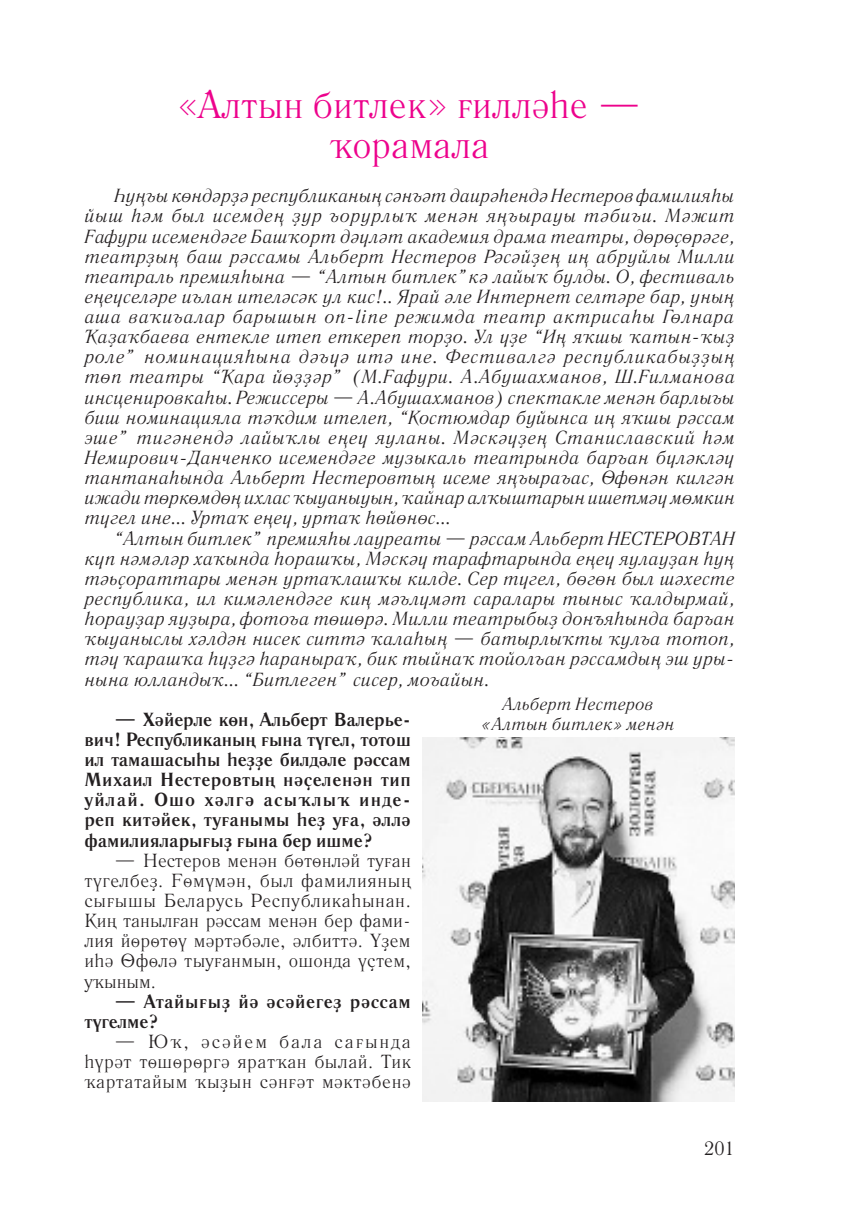
<style>
.page{position:relative;width:844px;height:1231px;background:#fff}
.page>*{position:absolute;margin:0;border:0;box-sizing:border-box;transform-origin:0 0}
.Заголовок_22{font:38.5px/40.2px "Literaturnaya I";color:#ed028c;text-align:center}
.Основной_текст{font:19.25px "Literaturnaya ITT";color:#231f20}
.Основной_текст-2{font:italic 18.9px/20.1px "Literaturnaya ITT";color:#231f20;text-align:justify}
.Основной_текст-3{font:18.9px/20.1px "Literaturnaya ITT";letter-spacing:.015em;color:#231f20;text-align:justify}
.Основной_текст-4{font:700 18.9px/20.1px "Literaturnaya ITT";letter-spacing:.015em;color:#231f20;text-align:justify}
.Основной_текст-5{font:700 18.9px/20.1px "Literaturnaya ITT";letter-spacing:.035em;color:#231f20}
.под_фото{font:italic 17.5px "Literaturnaya ITT";color:#231f20}
</style>
<div class="page">
<img style="left:422px;top:737px;width:312px;height:364px">
<p class="Заголовок_22" style="left:177px;top:85px;width:465px">«Алтын битлек» ғилләһе — ҡорамала</p>
<p class="Основной_текст-2" style="left:84px;top:186px;width:652px;text-indent:30px">Һуңғы көндәрҙә республиканың сәнғәт даирәһендә Нестеров фамилияһы йыш һәм был исемдең ҙур ғорурлыҡ менән яңғырауы тәбиғи. Мәжит Ғафури исемендәге Башҡорт дәүләт академия драма театры, дөрөҫөрәге, театрҙың баш рәссамы Альберт Нестеров Рәсәйҙең иң абруйлы Милли театраль премияһына — “Алтын битлек”кә лайыҡ булды. О, фестиваль еңеүселәре иғлан ителәсәк ул кис!.. Ярай әле Интернет селтәре бар, уның аша ваҡиғалар барышын on-line режимда театр актрисаһы Гөлнара Ҡаҙаҡбаева ентекле итеп еткереп торҙо. Ул үҙе “Иң яҡшы ҡатын-ҡыҙ роле” номинацияһына дәғүә итә ине. Фестивалгә республикабыҙҙың төп театры “Ҡара йөҙҙәр” (М.Ғафури. А.Абушахманов, Ш.Ғилманова инсценировкаһы. Режиссеры — А.Абушахманов) спектакле менән барлығы биш номинацияла тәҡдим ителеп, “Костюмдар буйынса иң яҡшы рәссам эше” тигәнендә лайыҡлы еңеү яуланы. Мәскәүҙең Станиславский һәм Немирович-Данченко исемендәге музыкаль театрында барған бүләкләү тантанаһында Альберт Нестеровтың исеме яңғырағас, Өфөнән килгән ижади төркөмдөң ихлас ҡыуаныуын, ҡайнар алҡыштарын ишетмәү мөмкин түгел ине... Уртаҡ еңеү, уртаҡ һөйөнөс...</p>
<p class="Основной_текст-2" style="left:84px;top:528px;width:652px;text-indent:30px">“Алтын битлек” премияһы лауреаты — рәссам Альберт НЕСТЕРОВТАН күп нәмәләр хаҡында һорашҡы, Мәскәү тарафтарында еңеү яулауҙан һуң тәьҫораттары менән уртаҡлашҡы килде. Сер түгел, бөгөн был шәхесте республика, ил кимәлендәге киң мәғлүмәт саралары тыныс ҡалдырмай, һорауҙар яуҙыра, фотоға төшөрә. Милли театрыбыҙ донъяһында барған ҡыуаныслы хәлдән нисек ситтә ҡалаһың — батырлыҡты ҡулға тотоп, тәү ҡарашҡа һүҙгә һараныраҡ, бик тыйнаҡ тойолған рәссамдың эш уры&shy;нына юлландыҡ... “Битлеген” сисер, моғайын.</p>
<p class="Основной_текст-4" style="left:84px;top:709px;width:328px;text-indent:30px">— Хәйерле көн, Альберт Валерье&shy;вич! Республиканың ғына түгел, тотош ил тамашасыһы һеҙҙе билдәле рәссам Михаил Нестеровтың нәҫеленән тип уйлай. Ошо хәлгә асыҡлыҡ инде&shy;реп китәйек, туғанымы һеҙ уға, әллә фамилияларығыҙ ғына бер ишме?</p>
<p class="Основной_текст-3" style="left:84px;top:850px;width:328px;text-indent:30px">— Нестеров менән бөтөнләй туған түгелбеҙ. Ғөмүмән, был фамилияның сығышы Беларусь Республикаһынан.<br>Киң танылған рәссам менән бер фами&shy;лия йөрөтөү мәртәбәле, әлбиттә. Үҙем иһә Өфөлә тыуғанмын, ошонда үҫтем, уҡыным.</p>
<p class="Основной_текст-5" style="left:84px;top:991px;width:328px;text-indent:30px">— Атайығыҙ йә әсәйегеҙ рәссам түгелме?</p>
<p class="Основной_текст-3" style="left:84px;top:1031px;width:328px;text-indent:30px">— Юҡ, әсәйем бала сағында һүрәт төшөрөргә яратҡан былай. Тик ҡартатайым ҡыҙын сәнғәт мәктәбенә</p>
<p class="под_фото" style="left:502px;top:694px;width:153px">Альберт Нестеров</p>
<p class="под_фото" style="left:481px;top:714px;width:195px">«Алтын битлек» менән</p>
<p class="Основной_текст" style="left:704px;top:1137px;width:32px">201</p>
</div>
